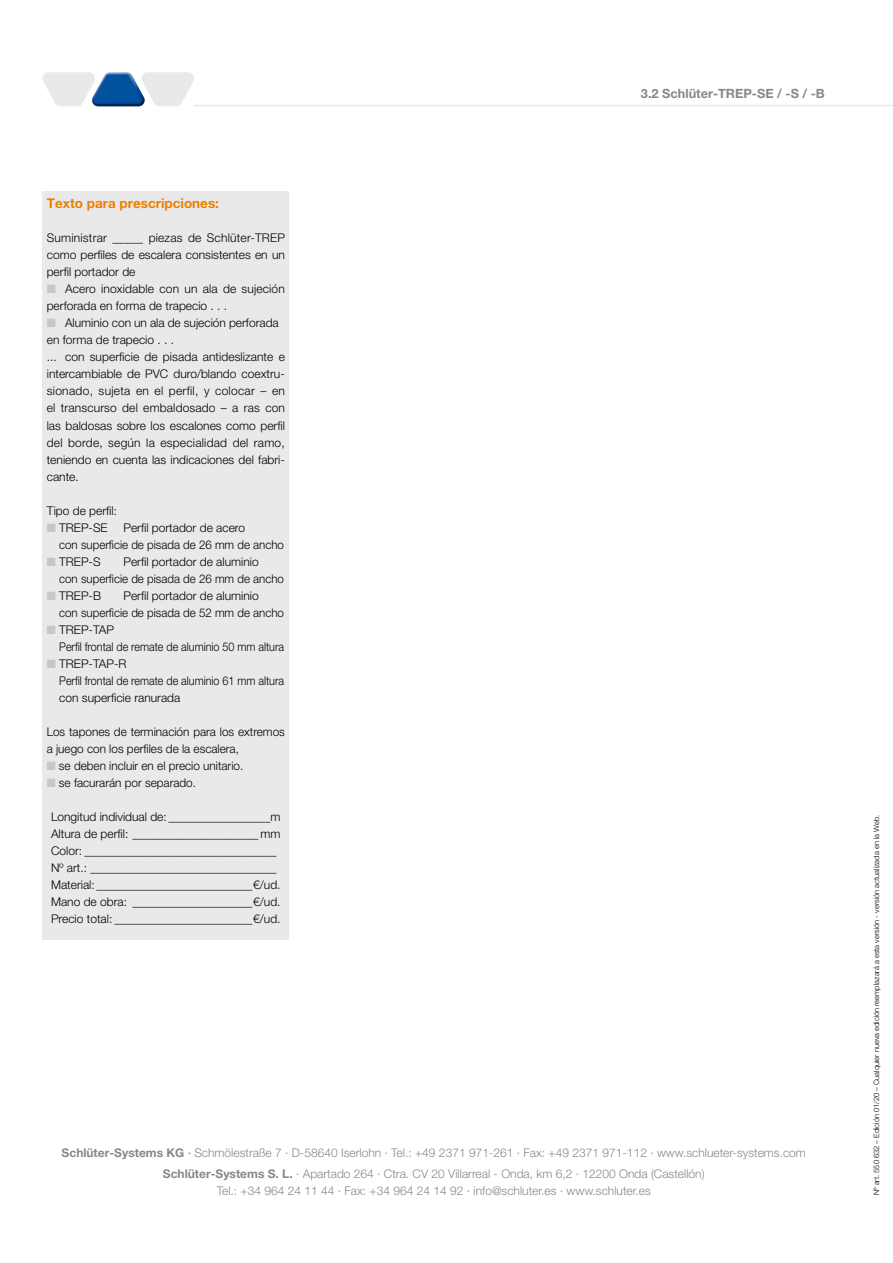
<style>
.page{position:relative;width:893px;height:1263px;background:#fff}
.page>*{position:absolute;margin:0;border:0;box-sizing:border-box;transform-origin:0 0}
.Unter-Überschrift{font:700 13.5px "Helvetica Neue LT Pro";color:#ee7f00}
.t1{font:700 12.75px "Helvetica Neue LT Pro";color:#87888a}
.Textbaustein_1__Zeil{font:300 12px/17px "Helvetica Neue LT Pro";color:#000}
.Textbaustein{font:300 12px "Helvetica Neue LT Pro";color:#000}
.t2{font:300 12px/21.3px "Helvetica Neue LT Pro";color:#87888a;text-align:center}
.Fließtext{font:300 7.5px "Helvetica Neue LT Pro";color:#000}
.s1{color:#c6c7c8}
.s2{font-weight:700}
.s3{font-weight:500}
</style>
<div class="page">
<hr style="left:194px;top:105px;width:699px;height:1px;background:#e9e9ea">
<svg style="left:43px;top:72px;width:151px;height:34px"></svg>
<div style="left:43px;top:191px;width:246px;height:749px;background:#e9e9ea"></div>
<p class="Unter-Überschrift" style="left:47px;top:195px;width:174px">Texto para prescripciones:</p>
<p class="Textbaustein_1__Zeil" style="left:47px;top:229px;width:240px;text-align:justify">Suministrar _____ piezas de Schlüter-TREP como perfiles de escalera consistentes en un perfil portador de</p>
<p class="Textbaustein_1__Zeil" style="left:47px;top:280px;width:240px"><span class="s1">■</span> Acero inoxidable con un ala de sujeción perforada en forma de trapecio . . .</p>
<p class="Textbaustein_1__Zeil" style="left:47px;top:314px;width:234px"><span class="s1">■</span> Aluminio con un ala de sujeción perforada en forma de trapecio . . .</p>
<p class="Textbaustein_1__Zeil" style="left:47px;top:348px;width:240px;text-align:justify">... con superficie de pisada antideslizante e intercambiable de PVC duro/blando coextru&shy;sionado, sujeta en el perfil, y colocar – en el transcurso del embaldosado – a ras con las baldosas sobre los escalones como perfil del borde, según la especialidad del ramo, teniendo en cuenta las indicaciones del fabri&shy;cante.</p>
<p class="Textbaustein_1__Zeil" style="left:47px;top:501px;width:72px">Tipo de perfil:</p>
<p class="Textbaustein_1__Zeil" style="left:47px;top:519px;width:62px"><span class="s1">■</span> TREP-SE</p>
<p class="Textbaustein_1__Zeil" style="left:59px;top:519px;width:226px;text-indent:64px">Perfil portador de acero<br>con superficie de pisada de 26 mm de ancho</p>
<p class="Textbaustein_1__Zeil" style="left:47px;top:553px;width:55px"><span class="s1">■</span> TREP-S</p>
<p class="Textbaustein_1__Zeil" style="left:59px;top:553px;width:226px;text-indent:64px">Perfil portador de aluminio<br>con superficie de pisada de 26 mm de ancho</p>
<p class="Textbaustein_1__Zeil" style="left:47px;top:587px;width:56px"><span class="s1">■</span> TREP-B</p>
<p class="Textbaustein_1__Zeil" style="left:59px;top:587px;width:226px;text-indent:64px">Perfil portador de aluminio<br>con superficie de pisada de 52 mm de ancho</p>
<p class="Textbaustein_1__Zeil" style="left:59px;top:621px;width:226px;text-indent:-12px"><span class="s1">■</span> TREP-TAP<br>Perfil frontal de remate de aluminio 50 mm altura</p>
<p class="Textbaustein_1__Zeil" style="left:59px;top:655px;width:226px;text-indent:-12px"><span class="s1">■</span> TREP-TAP-R<br>Perfil frontal de remate de aluminio 61 mm altura con superficie ranurada</p>
<p class="Textbaustein_1__Zeil" style="left:47px;top:723px;width:240px">Los tapones de terminación para los extremos a juego con los perfiles de la escalera,</p>
<p class="Textbaustein_1__Zeil" style="left:47px;top:757px;width:198px"><span class="s1">■</span> se deben incluir en el precio unitario.</p>
<p class="Textbaustein_1__Zeil" style="left:47px;top:774px;width:151px"><span class="s1">■</span> se facurarán por separado.</p>
<p class="Textbaustein" style="left:51px;top:809px;width:231px">Longitud individual de: _________________m</p>
<p class="Textbaustein" style="left:51px;top:826px;width:231px">Altura de perfil: _____________________ mm</p>
<p class="Textbaustein" style="left:51px;top:843px;width:227px">Color: ________________________________</p>
<p class="Textbaustein" style="left:51px;top:860px;width:227px">Nº art.: _______________________________</p>
<p class="Textbaustein" style="left:51px;top:877px;width:231px">Material: __________________________€/ud.</p>
<p class="Textbaustein" style="left:51px;top:894px;width:231px">Mano de obra: ____________________€/ud.</p>
<p class="Textbaustein" style="left:51px;top:911px;width:231px">Precio total: _______________________€/ud.</p>
<p class="t1" style="left:641px;top:86px;width:185px">3.2 Schlüter-TREP-SE / -S / -B</p>
<p class="t2" style="left:62px;top:1141px;width:746px"><span class="s2">Schlüter-Systems KG</span> <span class="s3">·</span> Schmölestraße 7 · D-58640 Iserlohn · Tel.: +49 2371 971-261 · Fax: +49 2371 971-112 · www.schlueter-systems.com<br><span class="s2">Schlüter-Systems S. L.</span> · Apartado 264 · Ctra. CV 20 Villarreal - Onda, km 6,2 · 12200 Onda (Castellón)</p>
<p class="t2" style="left:217px;top:1180px;width:436px">Tel.: +34 964 24 11 44 · Fax: +34 964 24 14 92 · info@schluter.es · www.schluter.es</p>
<p class="Fließtext" style="left:872px;top:1195px;width:382px;rotate:-90deg">Nº art. 550 632 – Edición 01/20 – Cualquier nueva edición reemplazará a esta versión - versión actualizada en la Web.</p>
</div>
